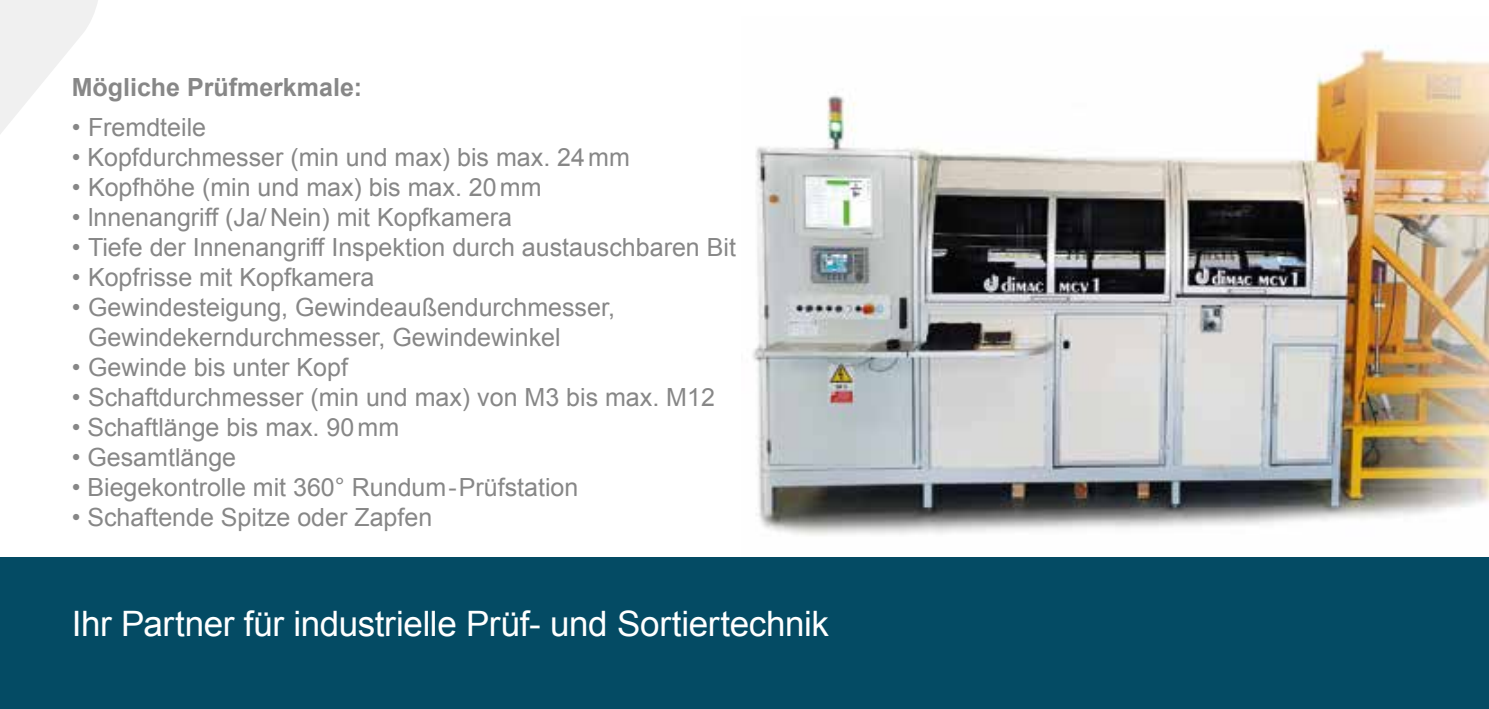
<style>
.page{position:relative;width:1489px;height:709px;background:#fff}
.page>*{position:absolute;margin:0;border:0;box-sizing:border-box;transform-origin:0 0}
.t1{font:35px "Arial";letter-spacing:-.01em;color:#fff}
.t2{font:25px/30px "Arial";color:#878787}
.t3{font:700 25px "Arial";color:#878787}
</style>
<div class="page">
<img style="left:752px;top:45px;width:736px;height:491px">
<div style="left:0;top:557px;width:1488px;height:152px;background:#044b64"></div>
<svg style="left:0;top:0;width:98px;height:134px"></svg>
<p class="t3" style="left:72px;top:71px;width:292px">Mögliche Prüfmerkmale:</p>
<p class="t2" style="left:72px;top:113px;width:136px">• Fremdteile</p>
<p class="t2" style="left:72px;top:143px;width:559px">• Kopfdurchmesser (min und max) bis max. 24mm</p>
<p class="t2" style="left:72px;top:173px;width:471px">• Kopfhöhe (min und max) bis max. 20mm</p>
<p class="t2" style="left:72px;top:203px;width:441px">• lnnenangriff (Ja/Nein) mit Kopfkamera</p>
<p class="t2" style="left:72px;top:233px;width:665px">• Tiefe der Innenangriff Inspektion durch austauschbaren Bit</p>
<p class="t2" style="left:72px;top:263px;width:304px">• Kopfrisse mit Kopfkamera</p>
<p class="t2" style="left:88px;top:293px;width:528px;text-indent:-16px">• Gewindesteigung, Gewindeaußendurchmesser,<br>Gewindekerndurchmesser, Gewindewinkel</p>
<p class="t2" style="left:72px;top:353px;width:278px">• Gewinde bis unter Kopf</p>
<p class="t2" style="left:72px;top:383px;width:644px">• Schaftdurchmesser (min und max) von M3 bis max. M12</p>
<p class="t2" style="left:72px;top:413px;width:329px">• Schaftlänge bis max. 90mm</p>
<p class="t2" style="left:72px;top:443px;width:166px">• Gesamtlänge</p>
<p class="t2" style="left:72px;top:473px;width:508px">• Biegekontrolle mit 360° Rundum - Prüfstation</p>
<p class="t2" style="left:72px;top:503px;width:362px">• Schaftende Spitze oder Zapfen</p>
<h1 class="t1" style="left:72px;top:600px;width:758px">Ihr Partner für industrielle Prüf- und Sortiertechnik</h1>
</div>
